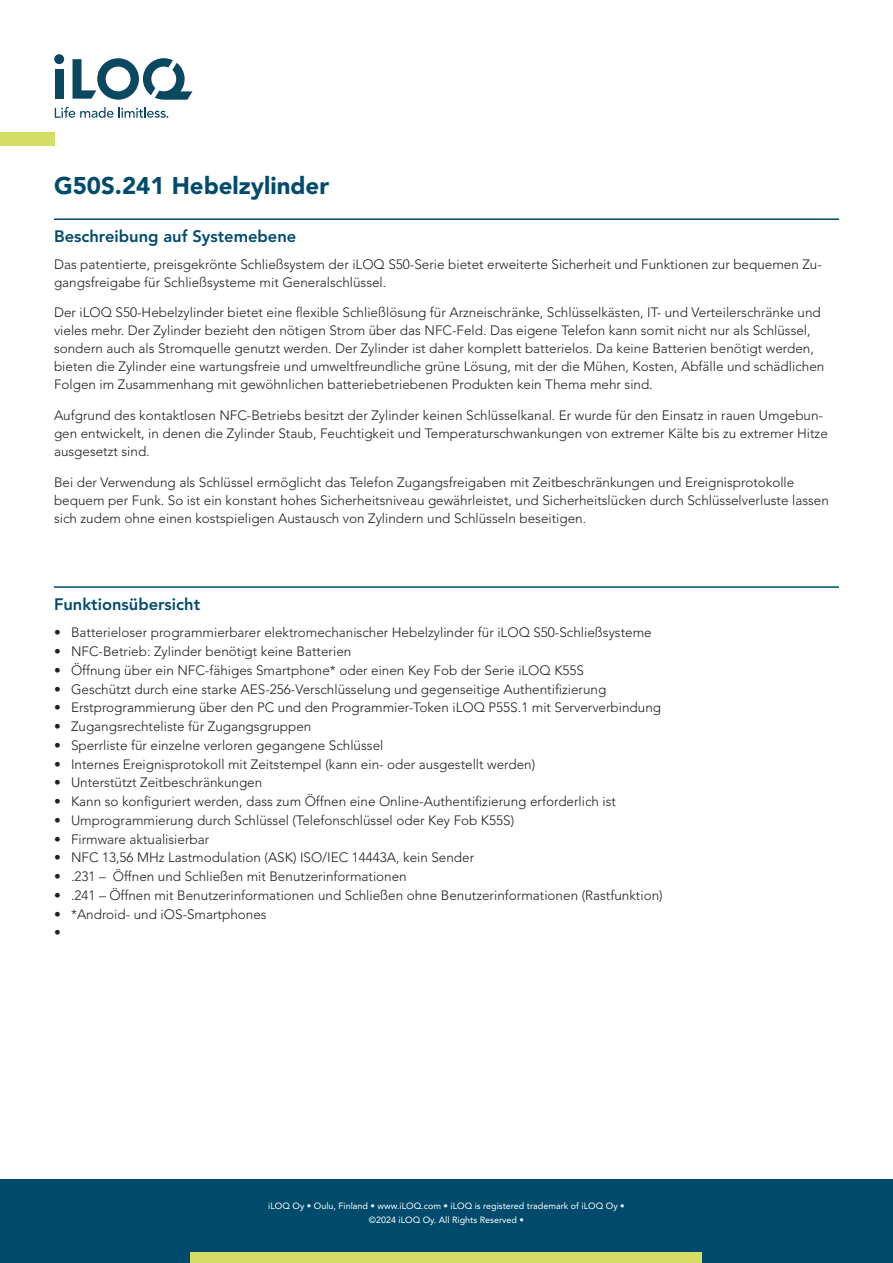
<style>
.page{position:relative;width:893px;height:1263px;background:#fff}
.page>*{position:absolute;margin:0;border:0;box-sizing:border-box;transform-origin:0 0}
.Tuotenimi{font:900 24px "Avenir LT Std";color:#004b6c}
.Otsikko{font:800 16.5px "Avenir LT Std";color:#004b6c}
.de_DE{font:300 13.5px/18px "Avenir LT Std";color:#231f20}
.t1{font:9px/13.5px "Avenir LT Std";color:#fff;text-align:center}
</style>
<div class="page">
<div style="left:0;top:1179px;width:893px;height:84px;background:#004b6c"></div>
<div style="left:191px;top:1252px;width:511px;height:11px;background:#d4dd64"></div>
<div style="left:55px;top:69px;width:9px;height:30px;background:#0a485f"></div>
<div style="left:54px;top:54px;width:10px;height:10px;background:#0a485f;border-radius:50%"></div>
<svg style="left:73px;top:58px;width:119px;height:42px"></svg>
<svg style="left:55px;top:107px;width:113px;height:11px"></svg>
<div style="left:0;top:133px;width:54px;height:13px;background:#d4dd64"></div>
<hr style="left:54px;top:218px;width:785px;height:2px;background:#004b6c">
<hr style="left:54px;top:586px;width:785px;height:2px;background:#004b6c">
<p class="Tuotenimi" style="left:54px;top:171px;width:277px">G50S.241 Hebelzylinder</p>
<p class="Otsikko" style="left:54px;top:227px;width:244px">Beschreibung auf Systemebene</p>
<p class="de_DE" style="left:54px;top:255px;width:769px">Das patentierte, preisgekrönte Schließsystem der iLOQ S50-Serie bietet erweiterte Sicherheit und Funktionen zur bequemen Zu&shy;gangsfreigabe für Schließsysteme mit Generalschlüssel.</p>
<p class="de_DE" style="left:54px;top:304px;width:772px">Der iLOQ S50-Hebelzylinder bietet eine flexible Schließlösung für Arzneischränke, Schlüsselkästen, IT- und Verteilerschränke und vieles mehr. Der Zylinder bezieht den nötigen Strom über das NFC-Feld. Das eigene Telefon kann somit nicht nur als Schlüssel, sondern auch als Stromquelle genutzt werden. Der Zylinder ist daher komplett batterielos. Da keine Batterien benötigt werden, bieten die Zylinder eine wartungsfreie und umweltfreundliche grüne Lösung, mit der die Mühen, Kosten, Abfälle und schädlichen Folgen im Zusammenhang mit gewöhnlichen batteriebetriebenen Produkten kein Thema mehr sind.</p>
<p class="de_DE" style="left:54px;top:407px;width:775px">Aufgrund des kontaktlosen NFC-Betriebs besitzt der Zylinder keinen Schlüsselkanal. Er wurde für den Einsatz in rauen Umgebun&shy;gen entwickelt, in denen die Zylinder Staub, Feuchtigkeit und Temperaturschwankungen von extremer Kälte bis zu extremer Hitze ausgesetzt sind.</p>
<p class="de_DE" style="left:54px;top:473px;width:776px">Bei der Verwendung als Schlüssel ermöglicht das Telefon Zugangsfreigaben mit Zeitbeschränkungen und Ereignisprotokolle bequem per Funk. So ist ein konstant hohes Sicherheitsniveau gewährleistet, und Sicherheitslücken durch Schlüsselverluste lassen sich zudem ohne einen kostspieligen Austausch von Zylindern und Schlüsseln beseitigen.</p>
<p class="Otsikko" style="left:54px;top:594px;width:148px">Funktionsübersicht</p>
<p class="de_DE" style="left:54px;top:624px;width:599px">• Batterieloser programmierbarer elektromechanischer Hebelzylinder für iLOQ S50-Schließsysteme</p>
<p class="de_DE" style="left:54px;top:642px;width:299px">• NFC-Betrieb: Zylinder benötigt keine Batterien</p>
<p class="de_DE" style="left:54px;top:661px;width:532px">• Öffnung über ein NFC-fähiges Smartphone* oder einen Key Fob der Serie iLOQ K55S</p>
<p class="de_DE" style="left:54px;top:680px;width:554px">• Geschützt durch eine starke AES-256-Verschlüsselung und gegenseitige Authentifizierung</p>
<p class="de_DE" style="left:54px;top:699px;width:609px">• Erstprogrammierung über den PC und den Programmier-Token iLOQ P55S.1 mit Serververbindung</p>
<p class="de_DE" style="left:54px;top:717px;width:259px">• Zugangsrechteliste für Zugangsgruppen</p>
<p class="de_DE" style="left:54px;top:736px;width:331px">• Sperrliste für einzelne verloren gegangene Schlüssel</p>
<p class="de_DE" style="left:54px;top:755px;width:483px">• Internes Ereignisprotokoll mit Zeitstempel (kann ein- oder ausgestellt werden)</p>
<p class="de_DE" style="left:54px;top:774px;width:210px">• Unterstützt Zeitbeschränkungen</p>
<p class="de_DE" style="left:54px;top:792px;width:563px">• Kann so konfiguriert werden, dass zum Öffnen eine Online-Authentifizierung erforderlich ist</p>
<p class="de_DE" style="left:54px;top:811px;width:462px">• Umprogrammierung durch Schlüssel (Telefonschlüssel oder Key Fob K55S)</p>
<p class="de_DE" style="left:54px;top:830px;width:157px">• Firmware aktualisierbar</p>
<p class="de_DE" style="left:54px;top:849px;width:422px">• NFC 13,56 MHz Lastmodulation (ASK) ISO/IEC 14443A, kein Sender</p>
<p class="de_DE" style="left:54px;top:867px;width:354px">• .231 – Öffnen und Schließen mit Benutzerinformationen</p>
<p class="de_DE" style="left:54px;top:886px;width:610px">• .241 – Öffnen mit Benutzerinformationen und Schließen ohne Benutzerinformationen (Rastfunktion)</p>
<p class="de_DE" style="left:54px;top:905px;width:214px">• *Android- und iOS-Smartphones</p>
<p class="de_DE" style="left:54px;top:924px;width:8px">•</p>
<p class="t1" style="left:268px;top:1199px;width:358px">iLOQ Oy • Oulu, Finland • www.iLOQ.com • iLOQ is registered trademark of iLOQ Oy • ©2024 iLOQ Oy. All Rights Reserved •</p>
</div>
